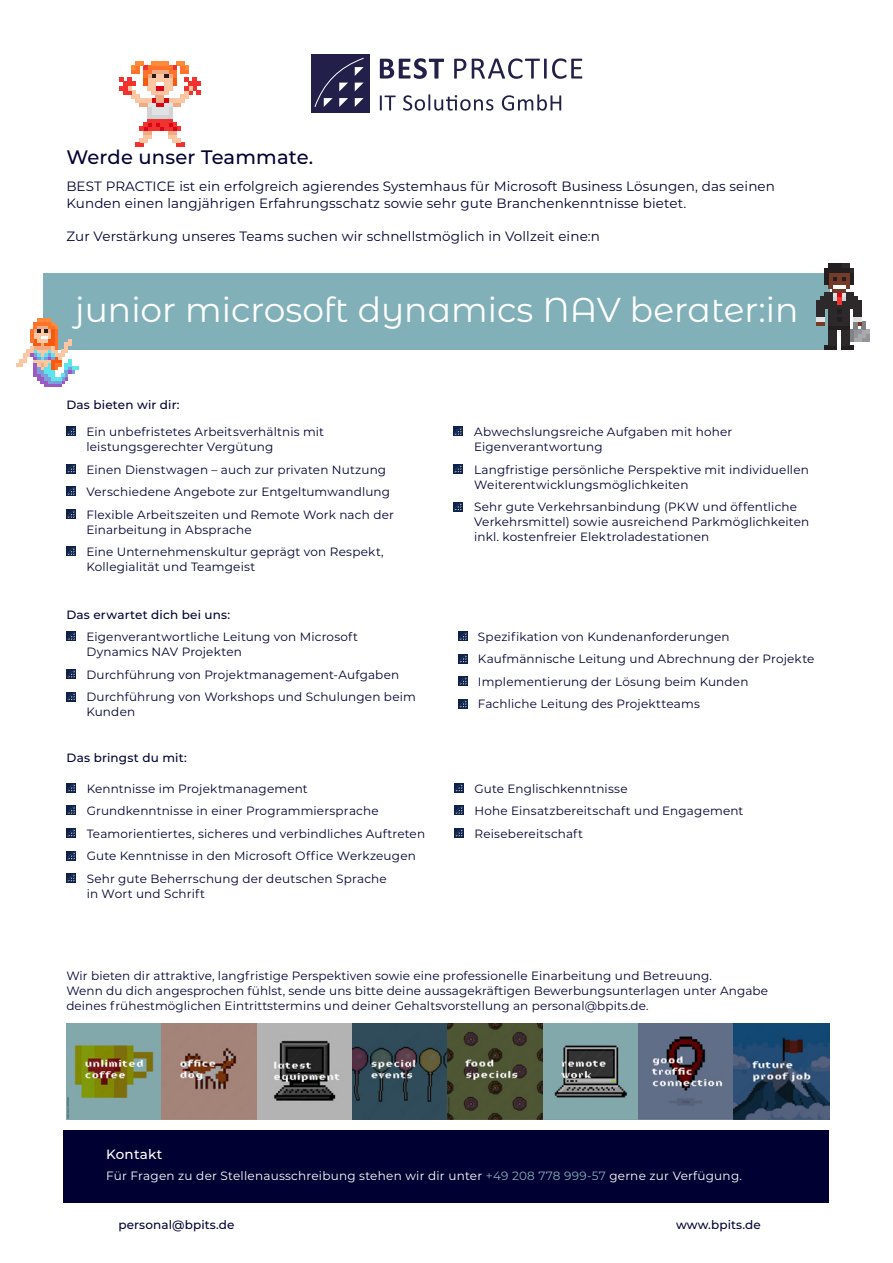
<style>
.page{position:relative;width:893px;height:1263px;background:#fff}
.page>*{position:absolute;margin:0;border:0;box-sizing:border-box;transform-origin:0 0}
.t1{font:34.5px "Montserrat Alternates";color:#fff}
.t2{font:500 19.5px "Montserrat";letter-spacing:.01em;color:#003}
.t3{font:13.5px/16.5px "Montserrat";letter-spacing:.01em;color:#003}
.t4{font:500 13.5px "Montserrat";letter-spacing:.02em;color:#fff}
.t5{font:12px/22.5px "Montserrat";letter-spacing:.01em;color:#003}
.t6{font:12px "Montserrat";letter-spacing:.02em;color:#fff}
.t7{font:500 12px "Montserrat";letter-spacing:.01em;color:#003}
.s1{color:#81b0b8}
</style>
<div class="page">
<div style="left:311px;top:54px;width:58px;height:59px;background:#22204a"></div>
<svg style="left:314px;top:57px;width:50px;height:50px"></svg>
<svg style="left:380px;top:95px;width:16px;height:15px"></svg>
<svg style="left:403px;top:94px;width:90px;height:17px"></svg>
<svg style="left:502px;top:94px;width:59px;height:17px"></svg>
<svg style="left:454px;top:59px;width:12px;height:20px"></svg>
<svg style="left:472px;top:58px;width:110px;height:21px"></svg>
<svg style="left:380px;top:58px;width:64px;height:21px"></svg>
<div style="left:44px;top:273px;width:786px;height:77px;background:#81b0b8"></div>
<div style="left:64px;top:1130px;width:765px;height:72px;background:#003"></div>
<img style="left:66px;top:1024px;width:763px;height:95px">
<svg style="left:67px;top:783px;width:9px;height:9px"></svg>
<svg style="left:67px;top:784px;width:8px;height:7px"></svg>
<div style="left:67px;top:805px;width:9px;height:10px;background:#0d214a"></div>
<svg style="left:67px;top:806px;width:8px;height:8px"></svg>
<div style="left:67px;top:828px;width:9px;height:9px;background:#0d214a"></div>
<svg style="left:67px;top:829px;width:8px;height:8px"></svg>
<svg style="left:67px;top:851px;width:9px;height:9px"></svg>
<svg style="left:67px;top:852px;width:8px;height:7px"></svg>
<div style="left:66px;top:873px;width:10px;height:9px;background:#0d214a"></div>
<svg style="left:67px;top:874px;width:8px;height:8px"></svg>
<div style="left:454px;top:783px;width:10px;height:9px;background:#0d214a"></div>
<svg style="left:455px;top:784px;width:8px;height:7px"></svg>
<div style="left:454px;top:828px;width:10px;height:9px;background:#0d214a"></div>
<svg style="left:455px;top:829px;width:8px;height:8px"></svg>
<div style="left:454px;top:805px;width:10px;height:10px;background:#0d214a"></div>
<svg style="left:455px;top:806px;width:8px;height:8px"></svg>
<div style="left:66px;top:427px;width:10px;height:9px;background:#0d214a"></div>
<svg style="left:67px;top:427px;width:8px;height:8px"></svg>
<div style="left:66px;top:464px;width:10px;height:9px;background:#0d214a"></div>
<svg style="left:67px;top:465px;width:8px;height:8px"></svg>
<div style="left:66px;top:487px;width:10px;height:9px;background:#0d214a"></div>
<svg style="left:67px;top:487px;width:8px;height:8px"></svg>
<div style="left:66px;top:510px;width:10px;height:9px;background:#0d214a"></div>
<svg style="left:67px;top:510px;width:8px;height:8px"></svg>
<div style="left:66px;top:547px;width:10px;height:9px;background:#0d214a"></div>
<svg style="left:67px;top:547px;width:8px;height:8px"></svg>
<div style="left:453px;top:427px;width:10px;height:9px;background:#0d214a"></div>
<svg style="left:454px;top:427px;width:8px;height:8px"></svg>
<div style="left:453px;top:464px;width:10px;height:9px;background:#0d214a"></div>
<svg style="left:454px;top:465px;width:8px;height:8px"></svg>
<div style="left:453px;top:502px;width:10px;height:9px;background:#0d214a"></div>
<svg style="left:454px;top:503px;width:8px;height:7px"></svg>
<div style="left:67px;top:692px;width:9px;height:9px;background:#0d214a"></div>
<svg style="left:67px;top:692px;width:8px;height:8px"></svg>
<div style="left:67px;top:669px;width:9px;height:10px;background:#0d214a"></div>
<svg style="left:67px;top:670px;width:8px;height:8px"></svg>
<div style="left:67px;top:632px;width:9px;height:9px;background:#0d214a"></div>
<svg style="left:67px;top:632px;width:8px;height:8px"></svg>
<div style="left:458px;top:632px;width:10px;height:9px;background:#0d214a"></div>
<svg style="left:459px;top:632px;width:8px;height:8px"></svg>
<div style="left:458px;top:654px;width:10px;height:9px;background:#0d214a"></div>
<svg style="left:459px;top:655px;width:8px;height:7px"></svg>
<div style="left:458px;top:676px;width:10px;height:10px;background:#0d214a"></div>
<svg style="left:459px;top:677px;width:8px;height:8px"></svg>
<div style="left:458px;top:699px;width:10px;height:9px;background:#0d214a"></div>
<svg style="left:459px;top:700px;width:8px;height:7px"></svg>
<svg style="left:816px;top:264px;width:54px;height:86px"></svg>
<svg style="left:119px;top:62px;width:82px;height:85px"></svg>
<svg style="left:16px;top:319px;width:63px;height:68px"></svg>
<h2 class="t2" style="left:66px;top:143px;width:249px">Werde unser Teammate.</h2>
<p class="t3" style="left:66px;top:178px;width:710px">BEST PRACTICE ist ein erfolgreich agierendes Systemhaus für Microsoft Business Lösungen, das seinen<br>Kunden einen langjährigen Erfahrungsschatz sowie sehr gute Branchenkenntnisse bietet.</p>
<p class="t3" style="left:66px;top:227px;width:535px">Zur Verstärkung unseres Teams suchen wir schnellstmöglich in Vollzeit eine:n</p>
<h1 class="t1" style="left:75px;top:286px;width:725px">junior microsoft dynamics NAV berater:in</h1>
<p class="t7" style="left:66px;top:397px;width:115px">Das bieten wir dir:</p>
<p class="t5" style="left:86px;top:424px;width:239px;line-height:15px">Ein unbefristetes Arbeitsverhältnis mit leistungsgerechter Vergütung</p>
<p class="t5" style="left:86px;top:458px;width:309px">Einen Dienstwagen – auch zur privaten Nutzung<br>Verschiedene Angebote zur Entgeltumwandlung<br>Flexible Arbeitszeiten und Remote Work nach der</p>
<p class="t5" style="left:86px;top:518px;width:299px">Einarbeitung in Absprache<br>Eine Unternehmenskultur geprägt von Respekt,</p>
<p class="t5" style="left:86px;top:555px;width:170px">Kollegialität und Teamgeist</p>
<p class="t7" style="left:66px;top:606px;width:166px">Das erwartet dich bei uns:</p>
<p class="t5" style="left:86px;top:629px;width:273px;line-height:15px">Eigenverantwortliche Leitung von Microsoft<br>Dynamics NAV Projekten</p>
<p class="t5" style="left:86px;top:662px;width:331px">Durchführung von Projektmanagement-Aufgaben<br>Durchführung von Workshops und Schulungen beim</p>
<p class="t5" style="left:86px;top:700px;width:50px">Kunden</p>
<p class="t7" style="left:67px;top:749px;width:122px">Das bringst du mit:</p>
<p class="t5" style="left:87px;top:776px;width:340px">Kenntnisse im Projektmanagement<br>Grundkenntnisse in einer Programmiersprache Teamorientiertes, sicheres und verbindliches Auftreten Gute Kenntnisse in den Microsoft Office Werkzeugen Sehr gute Beherrschung der deutschen Sprache</p>
<p class="t5" style="left:87px;top:881px;width:120px">in Wort und Schrift</p>
<p class="t5" style="left:474px;top:424px;width:260px;line-height:15px">Abwechslungsreiche Aufgaben mit hoher<br>Eigenverantwortung</p>
<p class="t5" style="left:474px;top:461px;width:336px;line-height:15px">Langfristige persönliche Perspektive mit individuellen<br>Weiterentwicklungsmöglichkeiten</p>
<p class="t5" style="left:474px;top:499px;width:337px;line-height:15px">Sehr gute Verkehrsanbindung (PKW und öffentliche<br>Verkehrsmittel) sowie ausreichend Parkmöglichkeiten inkl. kostenfreier Elektroladestationen</p>
<p class="t5" style="left:478px;top:625px;width:338px">Spezifikation von Kundenanforderungen Kaufmännische Leitung und Abrechnung der Projekte Implementierung der Lösung beim Kunden<br>Fachliche Leitung des Projektteams</p>
<p class="t5" style="left:474px;top:776px;width:271px">Gute Englischkenntnisse<br>Hohe Einsatzbereitschaft und Engagement<br>Reisebereitschaft</p>
<p class="t5" style="left:66px;top:968px;width:703px;line-height:15px">Wir bieten dir attraktive, langfristige Perspektiven sowie eine professionelle Einarbeitung und Betreuung.<br>Wenn du dich angesprochen fühlst, sende uns bitte deine aussagekräftigen Bewerbungsunterlagen unter Angabe deines frühestmöglichen Eintrittstermins und deiner Gehaltsvorstellung an personal@bpits.de.</p>
<p class="t4" style="left:106px;top:1144px;width:58px">Kontakt</p>
<p class="t6" style="left:106px;top:1167px;width:637px">Für Fragen zu der Stellenausschreibung stehen wir dir unter <span class="s1">+49 208 778 999-57</span> gerne zur Verfügung.</p>
<p class="t7" style="left:119px;top:1216px;width:117px">personal@bpits.de</p>
<p class="t7" style="left:676px;top:1216px;width:86px">www.bpits.de</p>
</div>
